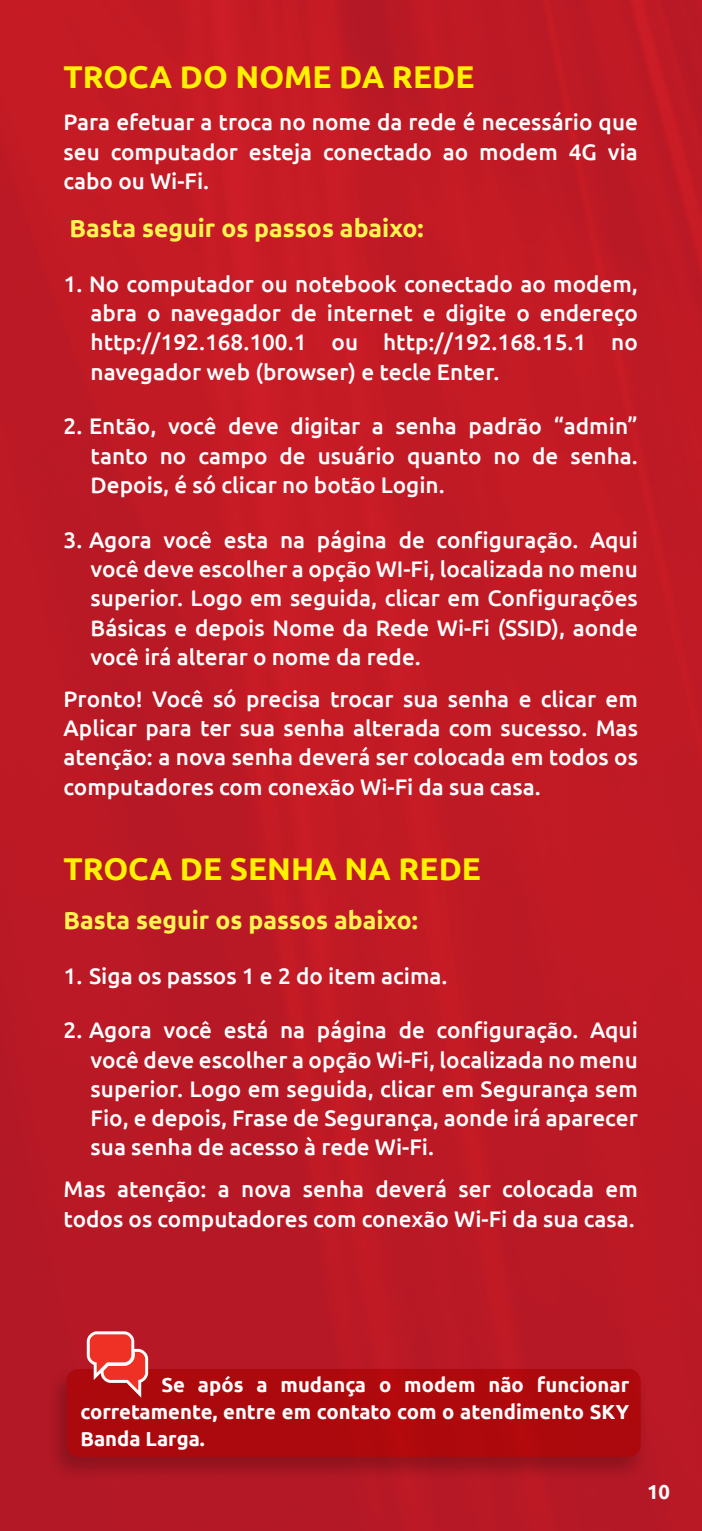
<style>
.page{position:relative;width:702px;height:1531px;background:#fff}
.page>*{position:absolute;margin:0;border:0;box-sizing:border-box;transform-origin:0 0}
.t1{font:700 31.5px "Ubuntu";color:#fff200}
.t2{font:700 24.75px "Ubuntu";color:#fff450}
.t3{font:500 22.5px/29.2px "Ubuntu";color:#fff;text-align:justify}
.t4{font:700 20.25px/27px "Ubuntu";color:#fff;text-align:justify}
</style>
<div class="page">
<img style="left:0;top:0;width:702px;height:1531px">
<div style="left:45px;top:1366px;width:603px;height:116px;background:#000;opacity:.3"></div>
<div style="left:66px;top:1369px;width:574px;height:88px;background:#ac090d;border-radius:13px"></div>
<svg style="left:87px;top:1331px;width:61px;height:66px"></svg>
<h1 class="t1" style="left:64px;top:58px;width:412px">TROCA DO NOME DA REDE</h1>
<p class="t3" style="left:64px;top:107px;width:576px">Para efetuar a troca no nome da rede é necessário que seu computador esteja conectado ao modem 4G via cabo ou Wi-Fi.</p>
<p class="t2" style="left:69px;top:213px;width:355px">Basta seguir os passos abaixo:</p>
<p class="t3" style="left:91px;top:268px;width:549px;text-indent:-27px">1. No computador ou notebook conectado ao modem, abra o navegador de internet e digite o endereço http://192.168.100.1 ou http://192.168.15.1 no navegador web (browser) e tecle Enter.</p>
<p class="t3" style="left:91px;top:411px;width:548px;text-indent:-27px">2. Então, você deve digitar a senha padrão “admin” tanto no campo de usuário quanto no de senha.<br>Depois, é só clicar no botão Login.</p>
<p class="t3" style="left:91px;top:524px;width:549px;text-indent:-27px">3. Agora você esta na página de configuração. Aqui você deve escolher a opção WI-Fi, localizada no menu superior. Logo em seguida, clicar em Configurações Básicas e depois Nome da Rede Wi-Fi (SSID), aonde você irá alterar o nome da rede.</p>
<p class="t3" style="left:64px;top:683px;width:576px">Pronto! Você só precisa trocar sua senha e clicar em Aplicar para ter sua senha alterada com sucesso. Mas atenção: a nova senha deverá ser colocada em todos os computadores com conexão Wi-Fi da sua casa.</p>
<h1 class="t1" style="left:64px;top:850px;width:419px">TROCA DE SENHA NA REDE</h1>
<p class="t2" style="left:64px;top:905px;width:355px">Basta seguir os passos abaixo:</p>
<p class="t3" style="left:64px;top:960px;width:385px">1. Siga os passos 1 e 2 do item acima.</p>
<p class="t3" style="left:91px;top:1015px;width:549px;text-indent:-27px">2. Agora você está na página de configuração. Aqui você deve escolher a opção Wi-Fi, localizada no menu superior. Logo em seguida, clicar em Segurança sem Fio, e depois, Frase de Segurança, aonde irá aparecer sua senha de acesso à rede Wi-Fi.</p>
<p class="t3" style="left:64px;top:1174px;width:575px">Mas atenção: a nova senha deverá ser colocada em todos os computadores com conexão Wi-Fi da sua casa.</p>
<p class="t4" style="left:80px;top:1371px;width:550px;text-indent:81px">Se após a mudança o modem não funcionar corretamente, entre em contato com o atendimento SKY Banda Larga.</p>
<p class="t4" style="left:647px;top:1477px;width:25px">10</p>
</div>
